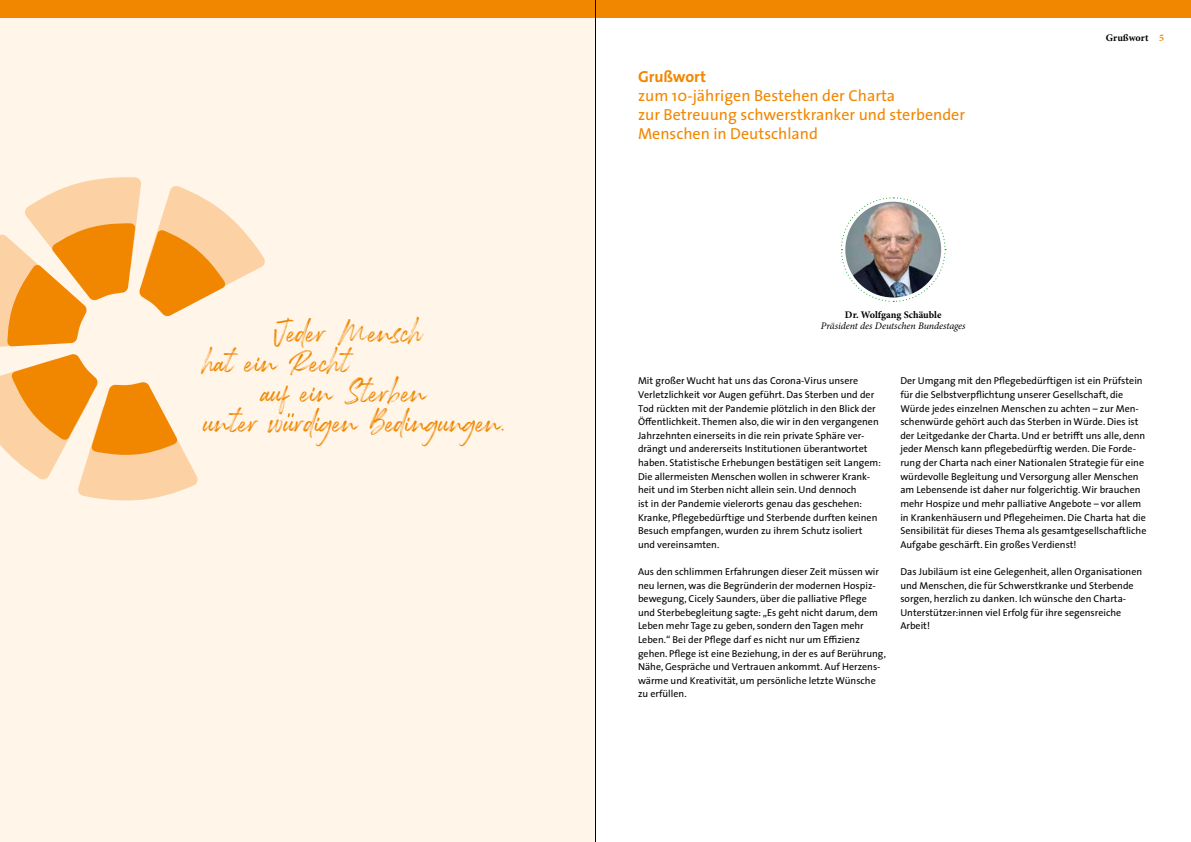
<style>
.page{position:relative;width:1191px;height:842px;background:#fff}
.page>*{position:absolute;margin:0;border:0;box-sizing:border-box;transform-origin:0 0}
.t1{font:33.9px/30px "Rockness";color:#f18700}
.t2{font:16px/19px "The Sans";color:#f18700}
.t3{font:700 16px "The Sans";color:#f18700}
.t4{font:700 10.1px "Minion Pro";color:#000}
.t5{font:10px/13.6px "The Sans";color:#000}
.t6{font:italic 10px "Minion Pro";letter-spacing:-.005em;color:#000}
.t7{font:700 10px "Minion Pro";color:#f18700}
</style>
<div class="page">
<div style="left:0;top:0;width:595px;height:842px;background:#fff5e9"></div>
<div style="left:595px;top:0;width:596px;height:17px;background:#f18700"></div>
<div style="left:0;top:0;width:595px;height:17px;background:#f18700"></div>
<svg style="left:841px;top:197px;width:105px;height:105px"></svg>
<img style="left:845px;top:202px;width:96px;height:95px;border-radius:48px">
<svg style="left:0;top:177px;width:265px;height:324px"></svg>
<svg style="left:288px;top:413px;width:6px;height:4px"></svg>
<hr style="left:595px;top:0;width:1px;height:842px;background:#000">
<h1 class="t1" style="left:204px;top:314px;width:220px;text-indent:69px">Jeder Mensch hat ein Recht</h1>
<h1 class="t1" style="left:204px;top:374px;width:304px;text-indent:57px">auf ein Sterben<br>unter wurdigen Bedingungen.</h1>
<h2 class="t3" style="left:638px;top:64px;width:70px">Grußwort</h2>
<h2 class="t2" style="left:638px;top:86px;width:328px">zum 10-jährigen Bestehen der Charta<br>zur Betreuung schwerstkranker und sterbender<br>Menschen in Deutschland</h2>
<p class="t4" style="left:1106px;top:31px;width:44px">Grußwort</p>
<p class="t7" style="left:1159px;top:31px;width:6px">5</p>
<p class="t4" style="left:845px;top:307px;width:98px">Dr. Wolfgang Schäuble</p>
<p class="t6" style="left:821px;top:319px;width:146px">Präsident des Deutschen Bundestages</p>
<p class="t5" style="left:638px;top:374px;width:244px">Mit großer Wucht hat uns das Corona-Virus unsere Verletzlichkeit vor Augen geführt. Das Sterben und der Tod rückten mit der Pandemie plötzlich in den Blick der Öffentlichkeit. Themen also, die wir in den vergangenen Jahrzehnten einerseits in die rein private Sphäre ver&shy;drängt und andererseits Institutionen überantwortet haben. Statistische Erhebungen bestätigen seit Langem:<br>Die allermeisten Menschen wollen in schwerer Krank&shy;heit und im Sterben nicht allein sein. Und dennoch<br>ist in der Pandemie vielerorts genau das geschehen:<br>Kranke, Pflegebedürftige und Sterbende durften keinen Besuch empfangen, wurden zu ihrem Schutz isoliert und vereinsamten.</p>
<p class="t5" style="left:638px;top:564px;width:249px">Aus den schlimmen Erfahrungen dieser Zeit müssen wir neu lernen, was die Begründerin der modernen Hospiz&shy;bewegung, Cicely Saunders, über die palliative Pflege und Sterbebegleitung sagte: „Es geht nicht darum, dem Leben mehr Tage zu geben, sondern den Tagen mehr Leben.“ Bei der Pflege darf es nicht nur um Effizienz gehen. Pflege ist eine Beziehung, in der es auf Berührung, Nähe, Gespräche und Vertrauen ankommt. Auf Herzens&shy;wärme und Kreativität, um persönliche letzte Wünsche zu erfüllen.</p>
<p class="t5" style="left:900px;top:374px;width:247px">Der Umgang mit den Pflegebedürftigen ist ein Prüfstein für die Selbstverpflichtung unserer Gesellschaft, die Würde jedes einzelnen Menschen zu achten – zur Men&shy;schenwürde gehört auch das Sterben in Würde. Dies ist der Leitgedanke der Charta. Und er betrifft uns alle, denn jeder Mensch kann pflegebedürftig werden. Die Forde&shy;rung der Charta nach einer Nationalen Strategie für eine würdevolle Begleitung und Versorgung aller Menschen am Lebensende ist daher nur folgerichtig. Wir brauchen mehr Hospize und mehr palliative Angebote – vor allem in Krankenhäusern und Pflegeheimen. Die Charta hat die Sensibilität für dieses Thema als gesamtgesellschaftliche Aufgabe geschärft. Ein großes Verdienst!</p>
<p class="t5" style="left:900px;top:564px;width:243px">Das Jubiläum ist eine Gelegenheit, allen Organisationen und Menschen, die für Schwerstkranke und Sterbende sorgen, herzlich zu danken. Ich wünsche den Charta-Unterstützer:innen viel Erfolg für ihre segensreiche Arbeit!</p>
</div>
